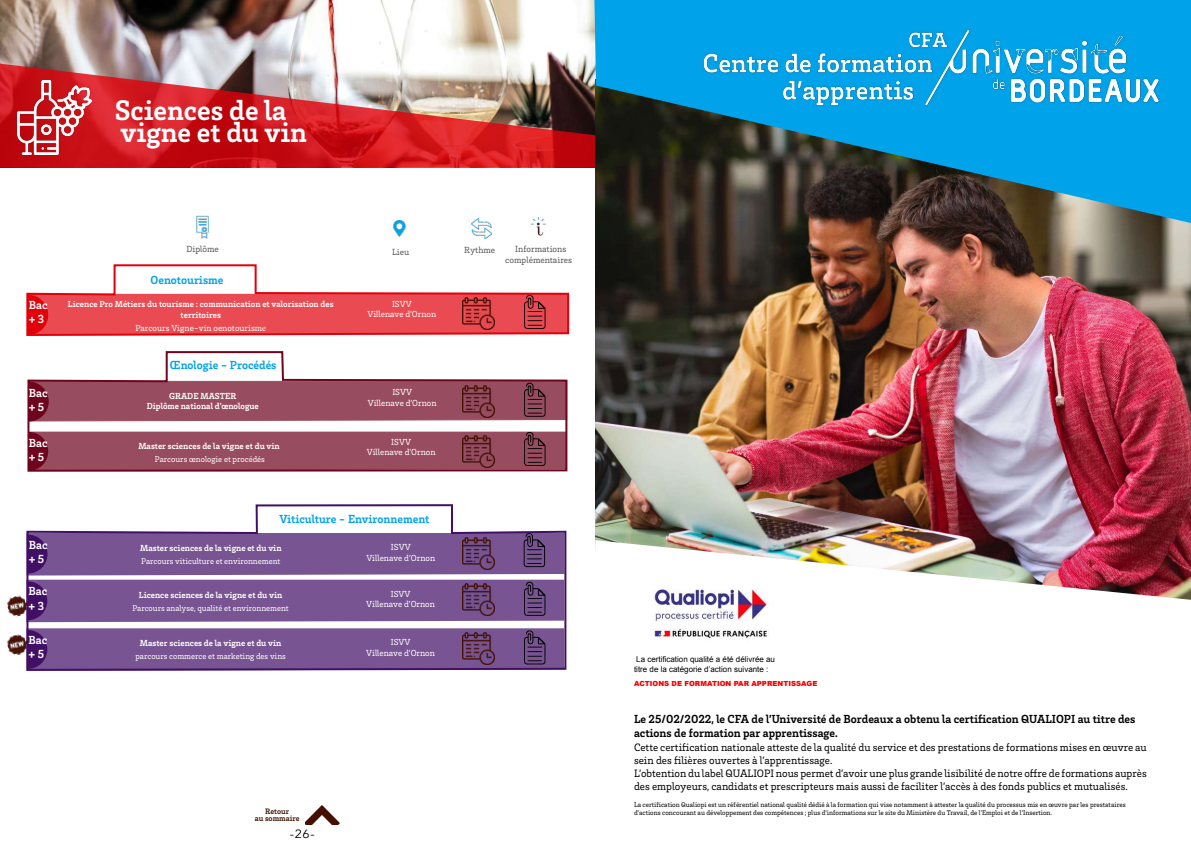
<style>
.page{position:relative;width:1191px;height:842px;background:#fff}
.page>*{position:absolute;margin:0;border:0;box-sizing:border-box;transform-origin:0 0}
.t1{font:700 29px/22px "Brix Slab";color:#fff}
.t2{font:700 12px/14.4px "Brix Slab";color:#000}
.t3{font:700 12px "Brix Slab";color:#00a2e9}
.t4{font:700 12px/14.4px "Brix Slab";letter-spacing:-.005em;color:#fff}
.t5{font:12px "Avenir";color:#000;scale:1.06 1}
.t6{font:11px/13.2px "Brix Slab";color:#000}
.t7{font:9.1px/11px "Brix Slab";color:#565659;text-align:center}
.t8{font:700 9px/10.8px "Brix Slab";color:#fff;text-align:center}
.t9{font:9px/10.8px "Brix Slab";color:#fff;text-align:center}
.t10{font:8.5px "Brix Slab";color:#fff}
.t11{font:700 8.1px/7.4px "Brix Slab";color:#3f1907;text-align:center}
.t12{font:8px/9.6px "Arial";color:#000}
.t13{font:7px/8.4px "Brix Slab";color:#000}
.t14{font:900 7px "Arial";color:#f70000}
.s1{font-family:"Times New Roman"}
</style>
<div class="page">
<svg style="left:26px;top:264px;width:544px;height:72px"></svg>
<svg style="left:27px;top:351px;width:541px;height:121px"></svg>
<svg style="left:26px;top:504px;width:541px;height:166px"></svg>
<img style="left:0;top:0;width:594px;height:63px">
<img style="left:0;top:63px;width:594px;height:105px">
<img style="left:306px;top:805px;width:33px;height:20px">
<img style="left:18px;top:81px;width:74px;height:74px">
<img style="left:595px;top:223px;width:596px;height:317px">
<svg style="left:594px;top:0;width:597px;height:223px;background:#1d6a88"></svg>
<img style="left:595px;top:540px;width:596px;height:60px">
<img style="left:678px;top:20px;width:503px;height:106px">
<img style="left:634px;top:575px;width:152px;height:63px">
<img style="left:7px;top:595px;width:19px;height:22px">
<img style="left:6px;top:634px;width:20px;height:21px">
<img style="left:196px;top:215px;width:13px;height:24px">
<img style="left:472px;top:219px;width:19px;height:19px">
<img style="left:393px;top:220px;width:13px;height:17px">
<svg style="left:29px;top:431px;width:538px;height:40px;background:#94485b"></svg>
<svg style="left:28px;top:294px;width:540px;height:41px;background:#e54349"></svg>
<svg style="left:28px;top:380px;width:540px;height:42px;background:#964c5e"></svg>
<svg style="left:26px;top:628px;width:538px;height:43px;background:#75508d"></svg>
<svg style="left:26px;top:532px;width:538px;height:90px;background:#7c5a94"></svg>
<img style="left:530px;top:217px;width:16px;height:18px">
<h1 class="t1" style="left:115px;top:98px;width:194px">Sciences de la vigne et du vin</h1>
<p class="t7" style="left:186px;top:243px;width:34px">Diplôme</p>
<p class="t7" style="left:392px;top:246px;width:19px">Lieu</p>
<p class="t7" style="left:464px;top:244px;width:32px">Rythme</p>
<p class="t7" style="left:505px;top:243px;width:68px">Informations complémentaires</p>
<p class="t3" style="left:151px;top:272px;width:74px">Oenotourisme</p>
<p class="t4" style="left:29px;top:297px;width:20px">Bac + 3</p>
<p class="t8" style="left:68px;top:298px;width:267px">Licence Pro Métiers du tourisme : communication et valorisation des territoires</p>
<p class="t9" style="left:135px;top:322px;width:132px">Parcours Vigne-vin oenotourism<span class="s1">e</span></p>
<p class="t9" style="left:367px;top:298px;width:70px">ISVV<br>Villenave d’Ornon</p>
<p class="t3" style="left:170px;top:357px;width:108px">Œnologie - Procédés</p>
<p class="t4" style="left:29px;top:385px;width:20px">Bac + 5</p>
<p class="t4" style="left:29px;top:435px;width:20px">Bac + 5</p>
<p class="t8" style="left:147px;top:390px;width:113px">GRADE MASTER<br>Diplôme national d’œnologue</p>
<p class="t8" style="left:138px;top:440px;width:143px">Master sciences de la vigne et du vin</p>
<p class="t10" style="left:155px;top:454px;width:111px">Parcours œnologie et procédés</p>
<p class="t9" style="left:368px;top:386px;width:70px">ISVV<br>Villenave d’Ornon</p>
<p class="t9" style="left:367px;top:436px;width:70px">ISVV<br>Villenave d’Ornon</p>
<p class="t3" style="left:279px;top:511px;width:151px">Viticulture - Environnement</p>
<p class="t4" style="left:29px;top:537px;width:20px">Bac + 5</p>
<p class="t8" style="left:140px;top:542px;width:143px">Master sciences de la vigne et du vin</p>
<p class="t10" style="left:141px;top:555px;width:141px">Parcours viticulture et environnement</p>
<p class="t9" style="left:366px;top:541px;width:70px">ISVV<br>Villenave d’Ornon</p>
<p class="t4" style="left:29px;top:583px;width:20px">Bac + 3</p>
<p class="t8" style="left:139px;top:589px;width:145px">Licence sciences de la vigne et du vin</p>
<p class="t10" style="left:132px;top:602px;width:158px">Parcours analyse, qualité et environnement</p>
<p class="t4" style="left:29px;top:632px;width:20px">Bac + 5</p>
<p class="t8" style="left:140px;top:637px;width:143px">Master sciences de la vigne et du vin</p>
<p class="t10" style="left:135px;top:651px;width:152px">parcours commerce et marketing des vins</p>
<p class="t9" style="left:366px;top:588px;width:70px">ISVV<br>Villenave d’Ornon</p>
<p class="t9" style="left:366px;top:636px;width:70px">ISVV<br>Villenave d’Ornon</p>
<p class="t11" style="left:255px;top:807px;width:46px">Retour<br>au sommaire</p>
<p class="t5" style="left:290px;top:827px;width:25px">-26-</p>
<p class="t12" style="left:634px;top:655px;width:142px">La certification qualité a été délivrée au titre de la catégorie d’action suivante :</p>
<p class="t14" style="left:634px;top:678px;width:185px">ACTIONS DE FORMATION PAR APPRENTISSAGE</p>
<p class="t2" style="left:634px;top:711px;width:503px">Le 25/02/2022, le CFA de l’Université de Bordeaux a obtenu la certification QUALIOPI au titre des actions de formation par apprentissage.</p>
<p class="t6" style="left:634px;top:740px;width:514px">Cette certification nationale atteste de la qualité du service et des prestations de formations mises en œuvre au sein des filières ouvertes à l’apprentissage.<br>L’obtention du label QUALIOPI nous permet d’avoir une plus grande lisibilité de notre offre de formations auprès des employeurs, candidats et prescripteurs mais aussi de faciliter l’accès à des fonds publics et mutualisés.</p>
<p class="t13" style="left:634px;top:800px;width:493px">La certification Qualiopi est un référentiel national qualité dédié à la formation qui vise notamment à attester la qualité du processus mis en œuvre par les prestataires d’actions concourant au développement des compétences ; plus d’informations sur le site du Ministère du Travail, de l’Emploi et de l’Insertion.</p>
</div>
